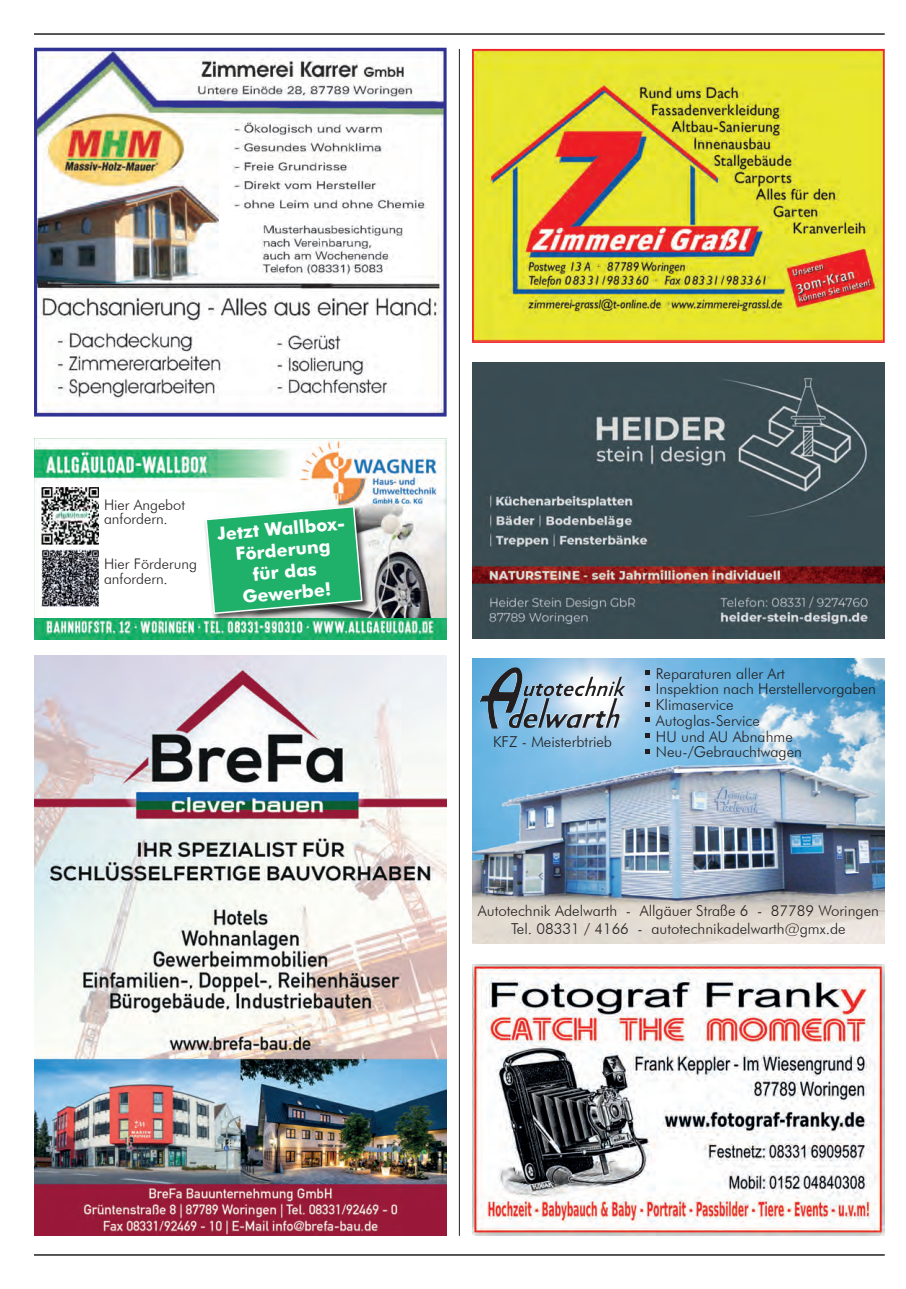
<style>
.page{position:relative;width:906px;height:1289px;background:#fff}
.page>*{position:absolute;margin:0;border:0;box-sizing:border-box;transform-origin:0 0}
.t1{font:700 18px "Futura BT";color:#fff}
.t2{font:300 15px "Futura BT";color:#231f20}
.t3{font:300 14.7px "Futura BT";color:#231f20}
</style>
<div class="page">
<hr style="left:34px;top:33px;width:850px;height:2px;background:#231f20">
<hr style="left:34px;top:1254px;width:850px;height:1px;background:#231f20">
<hr style="left:459px;top:49px;width:1px;height:1186px;background:#231f20">
<img style="left:38px;top:52px;width:404px;height:360px">
<div style="left:34px;top:48px;width:412px;height:368px;border:3px solid #2d3293"></div>
<img style="left:475px;top:52px;width:406px;height:288px">
<div style="left:472px;top:49px;width:412px;height:294px;border:2px solid #ee1f26"></div>
<img style="left:472px;top:362px;width:412px;height:276px">
<img style="left:472px;top:659px;width:412px;height:284px">
<img style="left:479px;top:667px;width:35px;height:58px">
<svg style="left:645px;top:670px;width:5px;height:4px"></svg>
<svg style="left:645px;top:686px;width:5px;height:4px"></svg>
<svg style="left:645px;top:701px;width:5px;height:5px"></svg>
<svg style="left:645px;top:717px;width:5px;height:5px"></svg>
<svg style="left:645px;top:733px;width:5px;height:4px"></svg>
<svg style="left:645px;top:749px;width:5px;height:4px"></svg>
<img style="left:34px;top:656px;width:412px;height:579px">
<img style="left:472px;top:964px;width:412px;height:271px">
<img style="left:34px;top:617px;width:412px;height:22px">
<img style="left:34px;top:439px;width:412px;height:178px">
<img style="left:42px;top:549px;width:57px;height:57px">
<div style="left:204px;top:504px;width:166px;height:117px;background:#231f20;opacity:.75"></div>
<svg style="left:204px;top:505px;width:159px;height:110px;background:#44b47e"></svg>
<img style="left:42px;top:487px;width:57px;height:57px">
<p class="t3" style="left:104px;top:495px;width:82px">Hier Angebot</p>
<p class="t3" style="left:104px;top:510px;width:65px">anfordern.</p>
<p class="t1" style="left:216px;top:523px;width:130px;rotate:-5deg">Jetzt Wallbox-</p>
<p class="t1" style="left:235px;top:543px;width:96px;rotate:-5deg">Förderung</p>
<p class="t1" style="left:252px;top:563px;width:65px;rotate:-5deg">für das</p>
<p class="t1" style="left:242px;top:586px;width:90px;rotate:-5deg">Gewerbe!</p>
<p class="t3" style="left:104px;top:555px;width:94px">Hier Förderung</p>
<p class="t3" style="left:104px;top:570px;width:65px">anfordern.</p>
<p class="t2" style="left:493px;top:732px;width:121px">KFZ - Meisterbtrieb</p>
<p class="t2" style="left:656px;top:664px;width:131px">Reparaturen aller Art</p>
<p class="t2" style="left:656px;top:679px;width:221px">Inspektion nach Herstellervorgaben</p>
<p class="t2" style="left:656px;top:695px;width:79px">Klimaservice</p>
<p class="t2" style="left:656px;top:711px;width:105px">Autoglas-Service</p>
<p class="t2" style="left:656px;top:727px;width:138px">HU und AU Abnahme</p>
<p class="t2" style="left:656px;top:742px;width:147px">Neu-/Gebrauchtwagen</p>
<p class="t2" style="left:478px;top:901px;width:402px">Autotechnik Adelwarth - Allgäuer Straße 6 - 87789 Woringen</p>
<p class="t2" style="left:511px;top:919px;width:336px">Tel. 08331 / 4166 - autotechnikadelwarth@gmx.de</p>
</div>
